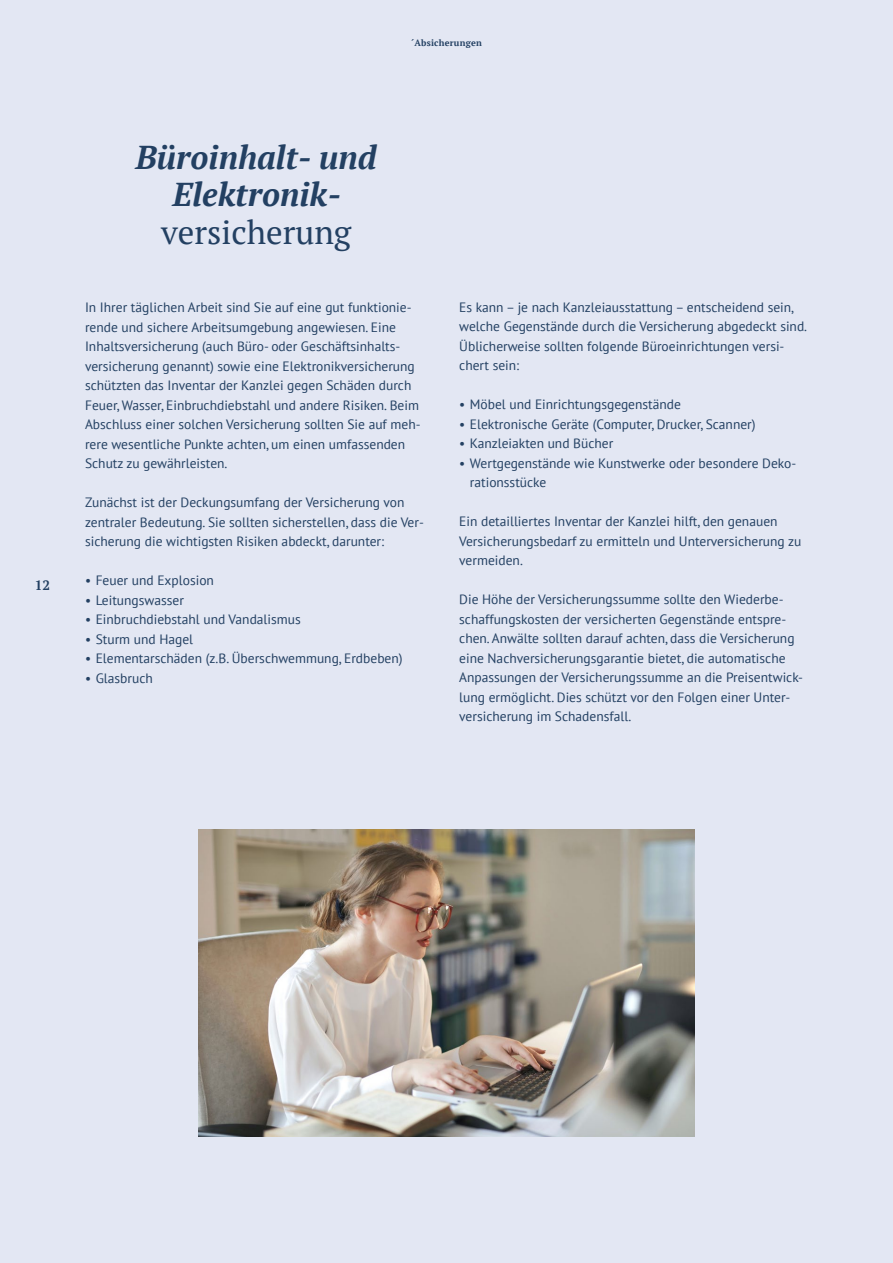
<style>
.page{position:relative;width:893px;height:1263px;background:#e3e7f3}
.page>*{position:absolute;margin:0;border:0;box-sizing:border-box;transform-origin:0 0}
.t1{font:italic 700 33px/37.5px "PT Serif";color:#234062;text-align:center}
.t2{font:33px "PT Serif";color:#234062}
.t3{font:13.5px/19.5px "PT Sans";color:#234062}
.t4{font:700 13.5px "PT Serif";color:#234062}
.t5{font:700 9px "PT Serif";letter-spacing:.025em;color:#234062}
</style>
<div class="page">
<img style="left:198px;top:829px;width:496px;height:307px">
<p class="t5" style="left:411px;top:37px;width:72px">´Absicherungen</p>
<p class="t4" style="left:35px;top:577px;width:17px">12</p>
<h1 class="t1" style="left:136px;top:138px;width:243px">Büroinhalt- und<br>Elektronik-</h1>
<h1 class="t2" style="left:161px;top:211px;width:192px">versicherung</h1>
<p class="t3" style="left:85px;top:297px;width:337px">In Ihrer täglichen Arbeit sind Sie auf eine gut funktionie&shy;rende und sichere Arbeitsumgebung angewiesen. Eine Inhaltsversicherung (auch Büro- oder Geschäftsinhalts&shy;versicherung genannt) sowie eine Elektronikversicherung schützten das Inventar der Kanzlei gegen Schäden durch Feuer, Wasser, Einbruchdiebstahl und andere Risiken. Beim Abschluss einer solchen Versicherung sollten Sie auf meh&shy;rere wesentliche Punkte achten, um einen umfassenden Schutz zu gewährleisten.</p>
<p class="t3" style="left:85px;top:492px;width:340px">Zunächst ist der Deckungsumfang der Versicherung von zentraler Bedeutung. Sie sollten sicherstellen, dass die Ver&shy;sicherung die wichtigsten Risiken abdeckt, darunter:</p>
<p class="t3" style="left:85px;top:570px;width:130px">• Feuer und Explosion</p>
<p class="t3" style="left:85px;top:590px;width:100px">• Leitungswasser</p>
<p class="t3" style="left:85px;top:609px;width:217px">• Einbruchdiebstahl und Vandalismus</p>
<p class="t3" style="left:85px;top:629px;width:110px">• Sturm und Hagel</p>
<p class="t3" style="left:85px;top:648px;width:319px">• Elementarschäden (z.B. Überschwemmung, Erdbeben)</p>
<p class="t3" style="left:85px;top:668px;width:69px">• Glasbruch</p>
<p class="t3" style="left:459px;top:297px;width:349px">Es kann – je nach Kanzleiausstattung – entscheidend sein, welche Gegenstände durch die Versicherung abgedeckt sind.<br>Üblicherweise sollten folgende Büroeinrichtungen versi&shy;chert sein:</p>
<p class="t3" style="left:459px;top:395px;width:223px">• Möbel und Einrichtungsgegenstände</p>
<p class="t3" style="left:459px;top:414px;width:298px">• Elektronische Geräte (Computer, Drucker, Scanner)</p>
<p class="t3" style="left:459px;top:434px;width:156px">• Kanzleiakten und Bücher</p>
<p class="t3" style="left:470px;top:453px;width:328px;text-indent:-11px">• Wertgegenstände wie Kunstwerke oder besondere Deko&shy;rationsstücke</p>
<p class="t3" style="left:459px;top:512px;width:344px">Ein detailliertes Inventar der Kanzlei hilft, den genauen<br>Versicherungsbedarf zu ermitteln und Unterversicherung zu vermeiden.</p>
<p class="t3" style="left:459px;top:590px;width:345px">Die Höhe der Versicherungssumme sollte den Wiederbe&shy;schaffungskosten der versicherten Gegenstände entspre&shy;chen. Anwälte sollten darauf achten, dass die Versicherung eine Nachversicherungsgarantie bietet, die automatische Anpassungen der Versicherungssumme an die Preisentwick&shy;lung ermöglicht. Dies schützt vor den Folgen einer Unter&shy;versicherung im Schadensfall.</p>
</div>
